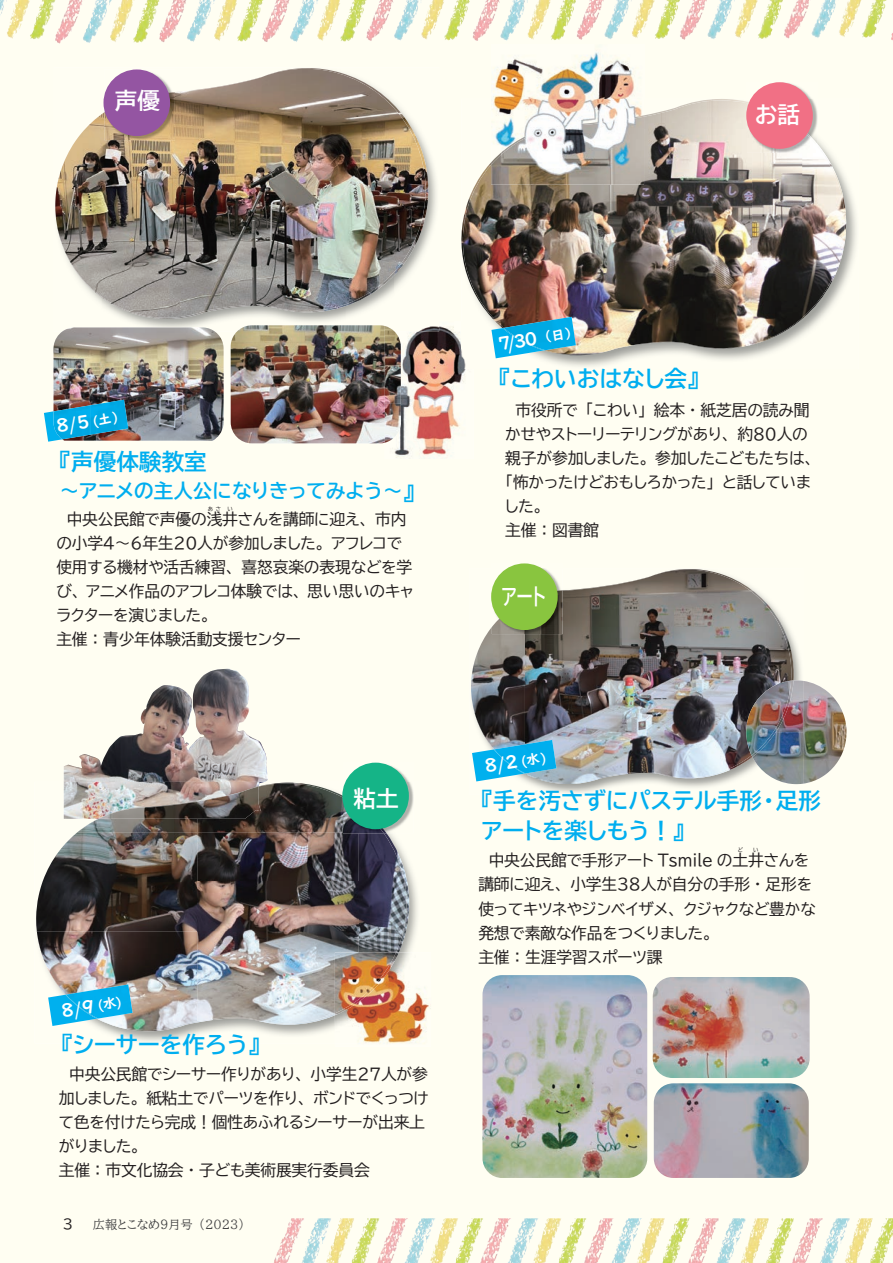
<style>
.page{position:relative;width:893px;height:1263px;background:#fffef2}
.page>*{position:absolute;margin:0;border:0;box-sizing:border-box;transform-origin:0 0}
.t1{font:22.5px/30px "BIZ UDP Gothic Bold";letter-spacing:.005em;color:#00aeef}
.t2{font:22.5px "BIZ UDP Gothic Bold";letter-spacing:.005em;color:#fff}
.t3{font:22.5px "BIZ UDP Gothic Bold";letter-spacing:.005em;color:#fff;scale:.73 1}
.t4{font:19.5px "BIZ UDP Gothic Bold";letter-spacing:.005em;color:#00aeef}
.t5{font:18px "UD Digi Kyokasho NP B";color:#fff}
.t6{font:15.75px/24px "BIZ UDP Gothic";letter-spacing:-.01em;color:#231f20}
.t7{font:13.5px "BIZ UDP Gothic";color:#231f20}
.t8{font:12.15px "BIZ UDP Mincho Medium";letter-spacing:.005em;color:#3e3e3f}
.t9{font:5.7px "BIZ UDP Gothic";color:#231f20;scale:.95 1}
.s1{font-size:13.5px}
.s2{font-size:22.5px}
</style>
<div class="page">
<svg style="left:891px;top:30px;width:2px;height:12px"></svg>
<img style="left:862px;top:0;width:23px;height:38px">
<img style="left:870px;top:1218px;width:19px;height:45px">
<img style="left:64px;top:669px;width:204px;height:113px">
<div style="left:453px;top:99px;width:50px;height:270px;background:#fffef3"></div>
<img style="left:809px;top:99px;width:50px;height:270px">
<img style="left:758px;top:318px;width:51px;height:51px">
<img style="left:503px;top:356px;width:255px;height:13px">
<img style="left:644px;top:99px;width:103px;height:1px">
<img style="left:544px;top:318px;width:259px;height:38px">
<img style="left:603px;top:100px;width:150px;height:252px">
<img style="left:802px;top:147px;width:49px;height:171px">
<img style="left:454px;top:165px;width:149px;height:190px">
<img style="left:752px;top:153px;width:50px;height:191px">
<img style="left:491px;top:44px;width:153px;height:71px">
<img style="left:491px;top:115px;width:153px;height:2px">
<img style="left:491px;top:117px;width:153px;height:48px">
<img style="left:491px;top:328px;width:53px;height:30px">
<img style="left:502px;top:328px;width:2px;height:22px">
<img style="left:504px;top:317px;width:72px;height:33px">
<img style="left:54px;top:67px;width:385px;height:53px">
<img style="left:54px;top:120px;width:48px;height:207px">
<img style="left:345px;top:319px;width:49px;height:6px">
<img style="left:102px;top:318px;width:243px;height:13px">
<img style="left:97px;top:68px;width:308px;height:1px">
<img style="left:103px;top:318px;width:291px;height:1px">
<img style="left:55px;top:69px;width:384px;height:249px">
<img style="left:54px;top:327px;width:170px;height:114px">
<img style="left:231px;top:325px;width:154px;height:118px">
<svg style="left:44px;top:411px;width:18px;height:31px"></svg>
<img style="left:54px;top:405px;width:37px;height:34px">
<img style="left:91px;top:400px;width:37px;height:35px">
<img style="left:470px;top:568px;width:333px;height:227px">
<img style="left:35px;top:782px;width:29px;height:52px">
<img style="left:264px;top:782px;width:156px;height:52px">
<img style="left:35px;top:834px;width:47px;height:209px">
<img style="left:414px;top:834px;width:6px;height:118px">
<img style="left:82px;top:1025px;width:253px;height:18px">
<img style="left:64px;top:782px;width:200px;height:37px">
<svg style="left:36px;top:847px;width:6px;height:35px"></svg>
<img style="left:563px;top:569px;width:218px;height:15px">
<img style="left:524px;top:763px;width:226px;height:21px">
<img style="left:524px;top:570px;width:217px;height:213px">
<img style="left:740px;top:584px;width:54px;height:179px">
<img style="left:471px;top:634px;width:54px;height:147px">
<img style="left:62px;top:819px;width:15px;height:13px">
<img style="left:412px;top:833px;width:2px;height:119px">
<img style="left:36px;top:981px;width:19px;height:14px">
<img style="left:97px;top:1023px;width:129px;height:8px">
<img style="left:226px;top:1023px;width:109px;height:2px">
<img style="left:77px;top:819px;width:120px;height:13px">
<img style="left:197px;top:783px;width:146px;height:49px">
<img style="left:42px;top:832px;width:317px;height:50px">
<img style="left:359px;top:833px;width:53px;height:119px">
<img style="left:36px;top:882px;width:323px;height:99px">
<img style="left:55px;top:981px;width:142px;height:49px">
<img style="left:197px;top:981px;width:138px;height:42px">
<img style="left:99px;top:786px;width:162px;height:33px">
<img style="left:654px;top:1083px;width:155px;height:95px">
<img style="left:482px;top:975px;width:165px;height:203px">
<img style="left:653px;top:977px;width:157px;height:101px">
<img style="left:494px;top:773px;width:31px;height:1px">
<img style="left:494px;top:740px;width:62px;height:33px">
<img style="left:48px;top:995px;width:49px;height:31px">
<img style="left:65px;top:995px;width:33px;height:24px">
<img style="left:66px;top:984px;width:67px;height:34px">
<img style="left:385px;top:321px;width:89px;height:138px">
<img style="left:461px;top:321px;width:13px;height:48px">
<img style="left:385px;top:321px;width:54px;height:10px">
<img style="left:385px;top:326px;width:16px;height:117px">
<img style="left:803px;top:693px;width:43px;height:91px">
<img style="left:793px;top:680px;width:10px;height:52px">
<img style="left:752px;top:732px;width:51px;height:52px">
<img style="left:751px;top:680px;width:42px;height:77px">
<img style="left:746px;top:681px;width:45px;height:74px">
<img style="left:335px;top:952px;width:96px;height:94px">
<img style="left:335px;top:952px;width:85px;height:91px">
<img style="left:335px;top:952px;width:64px;height:63px">
<img style="left:335px;top:952px;width:61px;height:61px">
<img style="left:343px;top:762px;width:71px;height:71px">
<img style="left:384px;top:827px;width:3px;height:6px">
<img style="left:343px;top:806px;width:41px;height:27px">
<div style="left:342px;top:763px;width:67px;height:66px;background:#15b487;border-radius:50%"></div>
<img style="left:104px;top:69px;width:71px;height:23px">
<img style="left:169px;top:93px;width:6px;height:19px">
<div style="left:103px;top:69px;width:67px;height:67px;background:#9455a2;border-radius:50%"></div>
<img style="left:747px;top:82px;width:71px;height:20px">
<img style="left:747px;top:103px;width:71px;height:50px">
<div style="left:746px;top:82px;width:67px;height:67px;background:#f17085;border-radius:50%"></div>
<img style="left:492px;top:563px;width:71px;height:27px">
<svg style="left:471px;top:625px;width:22px;height:62px"></svg>
<img style="left:492px;top:591px;width:71px;height:43px">
<div style="left:491px;top:563px;width:67px;height:67px;background:#89c53f;border-radius:50%"></div>
<h1 class="t2" style="left:115px;top:89px;width:47px">声優</h1>
<h1 class="t2" style="left:755px;top:103px;width:47px">お話</h1>
<p class="t5" style="left:52px;top:416px;width:67px;rotate:-9deg">８/５<span class="s1">(土)</span></p>
<h1 class="t1" style="left:60px;top:446px;width:149px">『声優体験教室</h1>
<p class="t4" style="left:60px;top:481px;width:356px">～アニメの主人公になりきってみよう～<span class="s2">』</span></p>
<p class="t6" style="left:56px;top:507px;width:352px">　中央公民館で声優の浅井さんを講師に迎え、市内</p>
<p class="t9" style="left:208px;top:506px;width:15px">あさ</p>
<p class="t9" style="left:227px;top:506px;width:7px">い</p>
<p class="t6" style="left:56px;top:531px;width:359px">の小学４～６年生２０人が参加しました。アフレコで使用する機材や活舌練習、喜怒哀楽の表現などを学び、アニメ作品のアフレコ体験では、思い思いのキャラクターを演じました。<br>主催：青少年体験活動支援センター</p>
<p class="t5" style="left:57px;top:1001px;width:65px;rotate:-9deg">８/９<span class="s1">(水)</span></p>
<h1 class="t1" style="left:62px;top:1029px;width:199px">『シーサーを作ろう』</h1>
<h1 class="t2" style="left:354px;top:787px;width:47px">粘土</h1>
<p class="t6" style="left:59px;top:1062px;width:371px">　中央公民館でシーサー作りがあり、小学生２７人が参加しました。紙粘土でパーツを作り、ボンドでくっつけて色を付けたら完成！個性あふれるシーサーが出来上がりました。<br>主催：市文化協会・子ども美術展実行委員会</p>
<p class="t7" style="left:63px;top:1217px;width:12px">3</p>
<p class="t8" style="left:93px;top:1218px;width:153px">広報とこなめ９月号（２０２３）</p>
<p class="t5" style="left:494px;top:334px;width:85px;rotate:-9deg">７/３０<span class="s1">（日）</span></p>
<h1 class="t1" style="left:500px;top:363px;width:200px">『こわいおはなし会』</h1>
<p class="t6" style="left:505px;top:398px;width:310px">　市役所で「こわい」絵本・紙芝居の読み聞かせやストーリーテリングがあり、約８０人の親子が参加しました。参加したこどもたちは、「怖かったけどおもしろかった」と話していました。<br>主催：図書館</p>
<h1 class="t3" style="left:502px;top:585px;width:61px">アート</h1>
<p class="t5" style="left:480px;top:756px;width:67px;rotate:-9deg">８/２<span class="s1">(水)</span></p>
<h1 class="t1" style="left:482px;top:786px;width:341px">『手を汚さずにパステル手形・足形アートを楽しもう！』</h1>
<p class="t9" style="left:738px;top:847px;width:7px">ど</p>
<p class="t9" style="left:753px;top:847px;width:7px">い</p>
<p class="t6" style="left:478px;top:872px;width:339px">講師に迎え、小学生３８人が自分の手形・足形を使ってキツネやジンベイザメ、クジャクなど豊かな発想で素敵な作品をつくりました。<br>主催：生涯学習スポーツ課</p>
<p class="t6" style="left:478px;top:848px;width:332px">　中央公民館で手形アート Tsmile の土井さんを</p>
</div>
